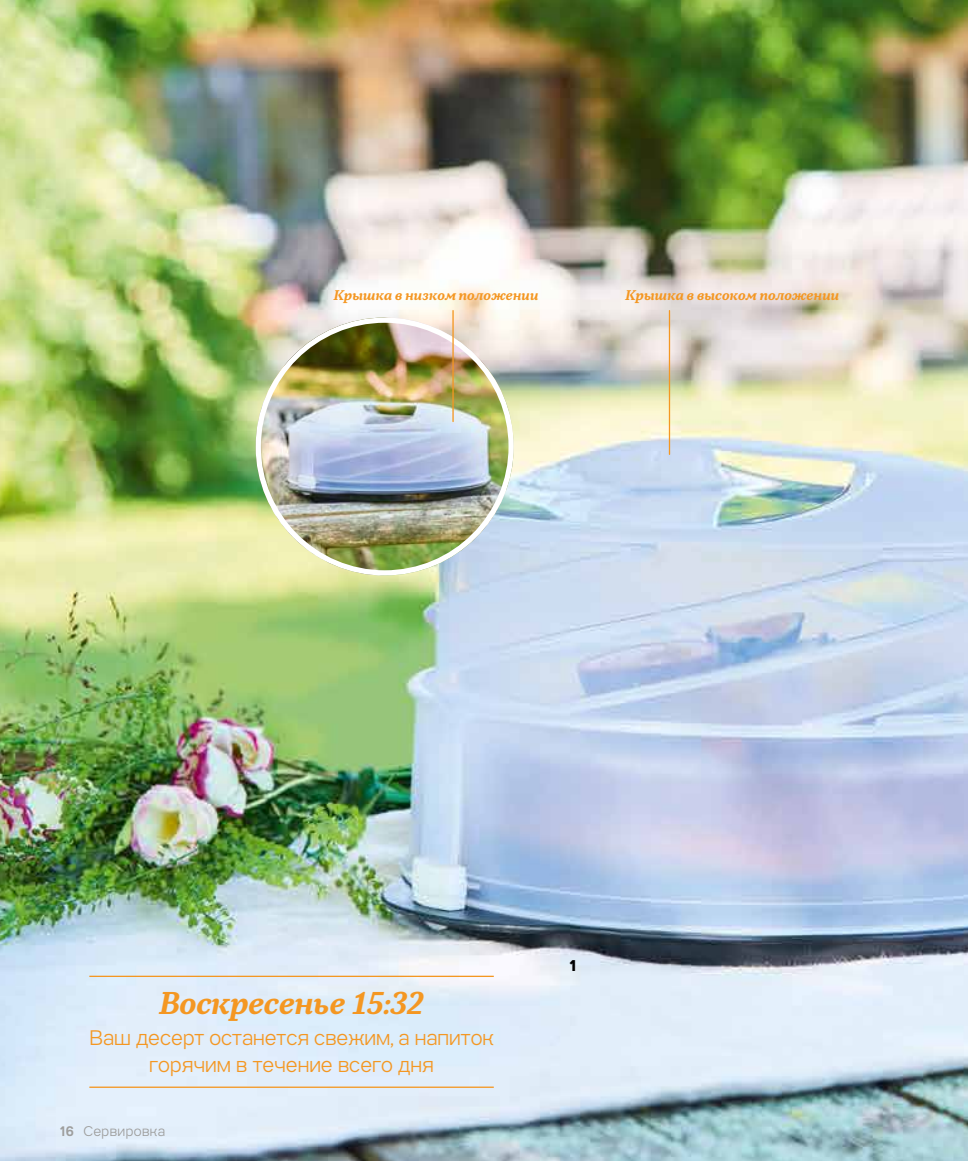
<style>
.page{position:relative;width:968px;height:1161px;background:#fff}
.page>*{position:absolute;margin:0;border:0;box-sizing:border-box;transform-origin:0 0}
.t1{font:italic 700 31.5px "Tupper Serif";color:#f49722}
.t2{font:300 21px/26.2px "Tupper PRO";color:#f49722;text-align:center}
.t3{font:700 15.75px "Tupper PRO";color:#000}
.t4{font:italic 700 14px "Tupper Serif";letter-spacing:.005em;color:#f49722}
.t5{font:300 14px "Tupper PRO";letter-spacing:.025em;color:#9d9d9c}
.s1{font-weight:500}
</style>
<div class="page">
<img style="left:0;top:0;width:967px;height:1161px">
<img style="left:255px;top:317px;width:258px;height:258px;border-radius:129px">
<hr style="left:668px;top:311px;width:2px;height:143px;background:#f49722">
<hr style="left:452px;top:311px;width:1px;height:110px;background:#f49722">
<hr style="left:89px;top:976px;width:404px;height:1px;background:#f49722">
<hr style="left:89px;top:1086px;width:404px;height:2px;background:#f49722">
<p class="t4" style="left:334px;top:286px;width:206px">Крышка в низком положении</p>
<p class="t4" style="left:625px;top:286px;width:215px">Крышка в высоком положении</p>
<h1 class="t1" style="left:159px;top:983px;width:266px">Воскресенье 15:32</h1>
<p class="t2" style="left:89px;top:1023px;width:406px">Ваш десерт останется свежим, а напиток горячим в течение всего дня</p>
<p class="t5" style="left:60px;top:1120px;width:107px"><span class="s1">16</span> Cервировка</p>
<p class="t3" style="left:569px;top:953px;width:9px">1</p>
</div>
